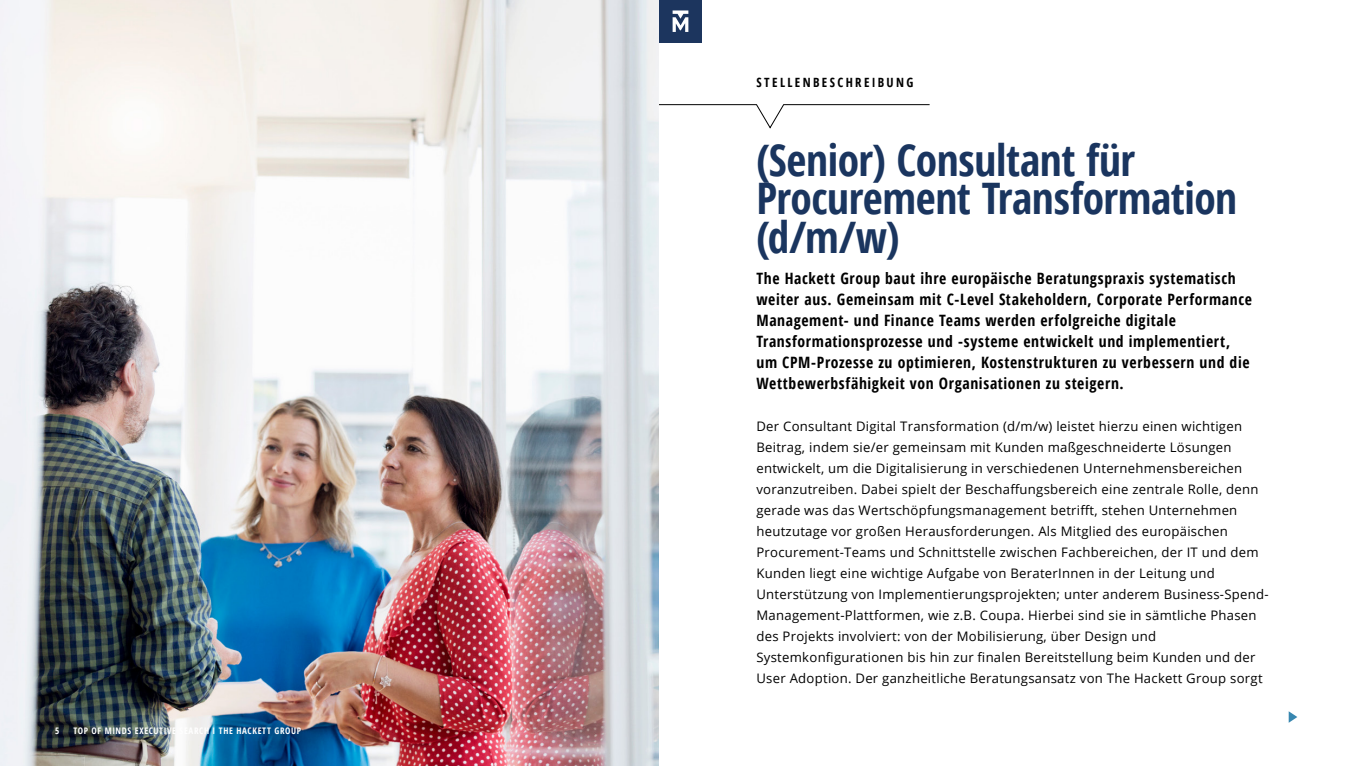
<style>
.page{position:relative;width:1361px;height:766px;background:#fff}
.page>*{position:absolute;margin:0;border:0;box-sizing:border-box;transform-origin:0 0}
.t1{font:700 condensed 43.42px/38.5px "Open Sans";letter-spacing:-.01em;color:#1a355f}
.t2{font:700 condensed 15.67px/21px "Open Sans";letter-spacing:.04em;color:#000}
.t3{font:13.12px/21px "Open Sans";letter-spacing:.02em;color:#000}
.t4{font:700 condensed 12.75px "Open Sans";letter-spacing:.185em;color:#000}
.t5{font:700 condensed 9px "Open Sans";letter-spacing:.07em;color:#fff}
</style>
<div class="page">
<svg style="left:658px;top:104px;width:272px;height:24px"></svg>
<img style="left:0;top:0;width:658px;height:765px">
<svg style="left:1288px;top:711px;width:9px;height:11px"></svg>
<div style="left:659px;top:0;width:43px;height:43px;background:#1c355e"></div>
<svg style="left:672px;top:10px;width:16px;height:22px"></svg>
<p class="t5" style="left:55px;top:724px;width:6px">5</p>
<p class="t5" style="left:73px;top:724px;width:229px">TOP OF MINDS EXECUTIVE SEARCH I THE HACKETT GROUP</p>
<p class="t4" style="left:756px;top:73px;width:158px">STELLENBESCHREIBUNG</p>
<h1 class="t1" style="left:756px;top:140px;width:482px">(Senior) Consultant für<br>Procurement Transformation (d/m/w)</h1>
<p class="t2" style="left:756px;top:267px;width:497px">The Hackett Group baut ihre europäische Beratungspraxis systematisch weiter aus. Gemeinsam mit C-Level Stakeholdern, Corporate Performance Management- und Finance Teams werden erfolgreiche digitale Transformationsprozesse und -systeme entwickelt und implementiert, um CPM-Prozesse zu optimieren, Kostenstrukturen zu verbessern und die Wettbewerbsfähigkeit von Organisationen zu steigern.</p>
<p class="t3" style="left:756px;top:415px;width:514px">Der Consultant Digital Transformation (d/m/w) leistet hierzu einen wichtigen Beitrag, indem sie/er gemeinsam mit Kunden maßgeschneiderte Lösungen entwickelt, um die Digitalisierung in verschiedenen Unternehmensbereichen voranzutreiben. Dabei spielt der Beschaffungsbereich eine zentrale Rolle, denn gerade was das Wertschöpfungsmanagement betrifft, stehen Unternehmen heutzutage vor großen Herausforderungen. Als Mitglied des europäischen Procurement-Teams und Schnittstelle zwischen Fachbereichen, der IT und dem Kunden liegt eine wichtige Aufgabe von BeraterInnen in der Leitung und Unterstützung von Implementierungsprojekten; unter anderem Business-Spend-Management-Plattformen, wie z.B. Coupa. Hierbei sind sie in sämtliche Phasen des Projekts involviert: von der Mobilisierung, über Design und Systemkonfigurationen bis hin zur finalen Bereitstellung beim Kunden und der User Adoption. Der ganzheitliche Beratungsansatz von The Hackett Group sorgt</p>
</div>
